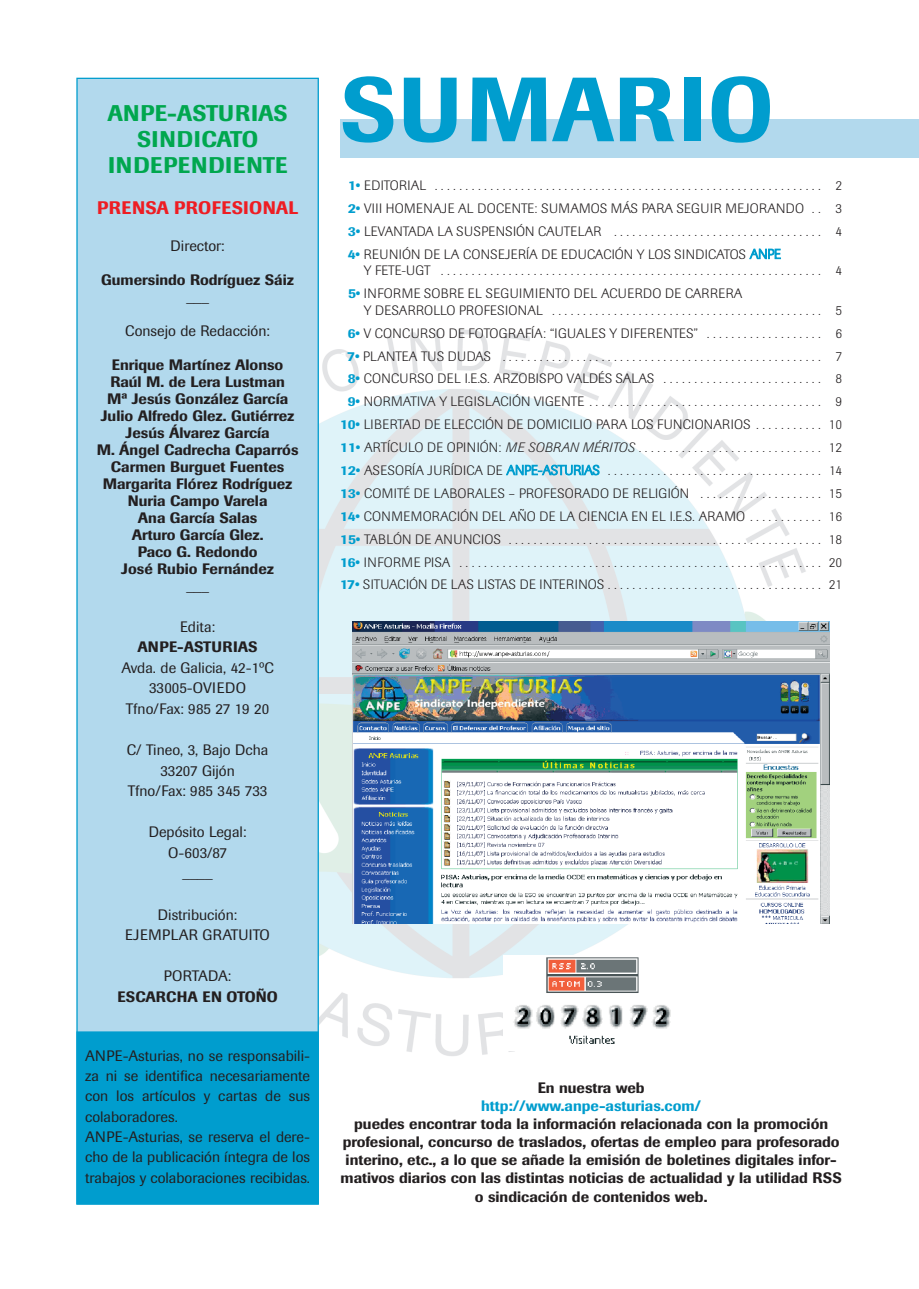
<style>
.page{position:relative;width:919px;height:1289px;background:#fff}
.page>*{position:absolute;margin:0;border:0;box-sizing:border-box;transform-origin:0 0}
.t1{font:500 90px "Imago";letter-spacing:.02em;color:#009dce}
.t2{font:500 22.5px/26px "Imago";letter-spacing:.02em;color:#00a74e;text-align:center}
.t3{font:500 18px "Imago";letter-spacing:.02em;color:#ee1d23}
.t4{font:500 15px/17px "Imago";color:#231f20;text-align:center}
.t5{font:15px/20.5px "Imago";color:#231f20;text-align:center}
.t6{font:500 15px "Imago";color:#009dce}
.t7{font:300 13.5px/23px "Imago";letter-spacing:.02em;color:#231f20;text-align:justify}
.s1{font-weight:500;color:#fff}
.s2{font-weight:500;color:#009dce}
.s3{color:#009dce}
.s4{font-style:italic}
</style>
<div class="page">
<img style="left:319px;top:329px;width:487px;height:727px">
<div style="left:77px;top:78px;width:241px;height:1125px;background:#b2d9ed"></div>
<div style="left:77px;top:1032px;width:241px;height:171px;background:#009dce"></div>
<div style="left:76px;top:1031px;width:243px;height:173px;border:1px solid #009dce"></div>
<div style="left:340px;top:120px;width:578px;height:38px;background:#b2d9ed"></div>
<img style="left:353px;top:621px;width:476px;height:302px">
<img style="left:503px;top:955px;width:175px;height:95px">
<h2 class="t2" style="left:107px;top:102px;width:182px">ANPE-ASTURIAS<br>SINDICATO<br>INDEPENDIENTE</h2>
<h3 class="t3" style="left:97px;top:201px;width:202px">PRENSA PROFESIONAL</h3>
<p class="t5" style="left:170px;top:237px;width:56px">Director:</p>
<p class="t4" style="left:101px;top:273px;width:194px">Gumersindo Rodríguez Sáiz</p>
<p class="t5" style="left:186px;top:288px;width:24px">___</p>
<p class="t5" style="left:125px;top:322px;width:146px">Consejo de Redacción:</p>
<p class="t4" style="left:97px;top:358px;width:203px">Enrique Martínez Alonso<br>Raúl M. de Lera Lustman<br>Mª Jesús González García<br>Julio Alfredo Glez. Gutiérrez<br>Jesús Álvarez García<br>M. Ángel Cadrecha Caparrós<br>Carmen Burguet Fuentes<br>Margarita Flórez Rodríguez<br>Nuria Campo Varela<br>Ana García Salas<br>Arturo García Glez.<br>Paco G. Redondo<br>José Rubio Fernández</p>
<p class="t5" style="left:186px;top:576px;width:24px">___</p>
<p class="t5" style="left:180px;top:617px;width:37px">Edita:</p>
<p class="t4" style="left:137px;top:640px;width:122px">ANPE-ASTURIAS</p>
<p class="t5" style="left:121px;top:658px;width:154px">Avda. de Galicia, 42-1ºC<br>33005-OVIEDO<br>Tfno/Fax: 985 27 19 20</p>
<p class="t5" style="left:127px;top:741px;width:143px">C/ Tineo, 3, Bajo Dcha<br>33207 Gijón<br>Tfno/Fax: 985 345 733</p>
<p class="t5" style="left:149px;top:823px;width:99px">Depósito Legal:<br>O-603/87<br>____</p>
<p class="t5" style="left:125px;top:905px;width:146px">Distribución:<br>EJEMPLAR GRATUITO</p>
<p class="t5" style="left:164px;top:967px;width:69px">PORTADA:</p>
<p class="t4" style="left:117px;top:989px;width:162px">ESCARCHA EN OTOÑO</p>
<p class="t5" style="left:85px;top:1047px;width:226px;text-align:left">ANPE-Asturias, no se responsabili&shy;za ni se identifica necesariamente con los artículos y cartas de sus colaboradores.<br>ANPE-Asturias, se reserva el dere&shy;cho de la publicación íntegra de los trabajos y colaboraciones recibidas.</p>
<h1 class="t1" style="left:340px;top:78px;width:435px">SUMARIO</h1>
<p class="t7" style="left:340px;top:175px;width:503px"><span class="s1">1</span><span class="s2">1•</span> EDITORIAL . . . . . . . . . . . . . . . . . . . . . . . . . . . . . . . . . . . . . . . . . . . . . . . . . . . . . . . . . . . . . . . 2<br><span class="s1">1</span><span class="s2">2•</span> VIII HOMENAJE AL DOCENTE: SUMAMOS MÁS PARA SEGUIR MEJORANDO . . 3<br><span class="s1">1</span><span class="s2">3•</span> LEVANTADA LA SUSPENSIÓN CAUTELAR . . . . . . . . . . . . . . . . . . . . . . . . . . . . . . . . . . 4<br><span class="s1">1</span><span class="s2">4•</span> REUNIÓN DE LA CONSEJERÍA DE EDUCACIÓN Y LOS SINDICATOS <span class="s3">ANPE</span></p>
<p class="t7" style="left:340px;top:260px;width:503px;text-indent:24px">Y FETE-UGT . . . . . . . . . . . . . . . . . . . . . . . . . . . . . . . . . . . . . . . . . . . . . . . . . . . . . . . . . . . . . . 4<br><span class="s1">1</span><span class="s2">5•</span> INFORME SOBRE EL SEGUIMIENTO DEL ACUERDO DE CARRERA</p>
<p class="t7" style="left:340px;top:300px;width:503px;text-indent:24px">Y DESARROLLO PROFESIONAL . . . . . . . . . . . . . . . . . . . . . . . . . . . . . . . . . . . . . . . . . . . . 5<br><span class="s1">1</span><span class="s2">6•</span> V CONCURSO DE FOTOGRAFÍA: “IGUALES Y DIFERENTES” . . . . . . . . . . . . . . . . . . . 6<br><span class="s1">1</span><span class="s2">7•</span> PLANTEA TUS DUDAS . . . . . . . . . . . . . . . . . . . . . . . . . . . . . . . . . . . . . . . . . . . . . . . . . . . . 7<br><span class="s1">1</span><span class="s2">8•</span> CONCURSO DEL I.E.S. ARZOBISPO VALDÉS SALAS . . . . . . . . . . . . . . . . . . . . . . . . . . 8<br><span class="s1">1</span><span class="s2">9•</span> NORMATIVA Y LEGISLACIÓN VIGENTE . . . . . . . . . . . . . . . . . . . . . . . . . . . . . . . . . . . . . . 9<br><span class="s2">10•</span> LIBERTAD DE ELECCIÓN DE DOMICILIO PARA LOS FUNCIONARIOS . . . . . . . . . . . 10<br><span class="s2">11•</span> ARTÍCULO DE OPINIÓN: <span class="s4">ME SOBRAN MÉRITOS . . . . . . . . . . . . . . . . . . . . . . . . . . . . . .</span> 12<br><span class="s2">12•</span> ASESORÍA JURÍDICA DE <span class="s3">ANPE-ASTURIAS</span> . . . . . . . . . . . . . . . . . . . . . . . . . . . . . . . . . . . 14<br><span class="s2">13•</span> COMITÉ DE LABORALES – PROFESORADO DE RELIGIÓN . . . . . . . . . . . . . . . . . . . . 15<br><span class="s2">14•</span> CONMEMORACIÓN DEL AÑO DE LA CIENCIA EN EL I.E.S. ARAMO . . . . . . . . . . . . 16<br><span class="s2">15•</span> TABLÓN DE ANUNCIOS . . . . . . . . . . . . . . . . . . . . . . . . . . . . . . . . . . . . . . . . . . . . . . . . . . . 18<br><span class="s2">16•</span> INFORME PISA . . . . . . . . . . . . . . . . . . . . . . . . . . . . . . . . . . . . . . . . . . . . . . . . . . . . . . . . . . . 20<br><span class="s2">17•</span> SITUACIÓN DE LAS LISTAS DE INTERINOS . . . . . . . . . . . . . . . . . . . . . . . . . . . . . . . . . . . 21</p>
<p class="t4" style="left:537px;top:1081px;width:108px">En nuestra web</p>
<p class="t6" style="left:481px;top:1100px;width:221px">http://www.anpe-asturias.com/</p>
<p class="t4" style="left:340px;top:1116px;width:502px;line-height:18px">puedes encontrar toda la información relacionada con la promoción profesional, concurso de traslados, ofertas de empleo para profesorado interino, etc., a lo que se añade la emisión de boletines digitales infor&shy;mativos diarios con las distintas noticias de actualidad y la utilidad RSS o sindicación de contenidos web.</p>
</div>
